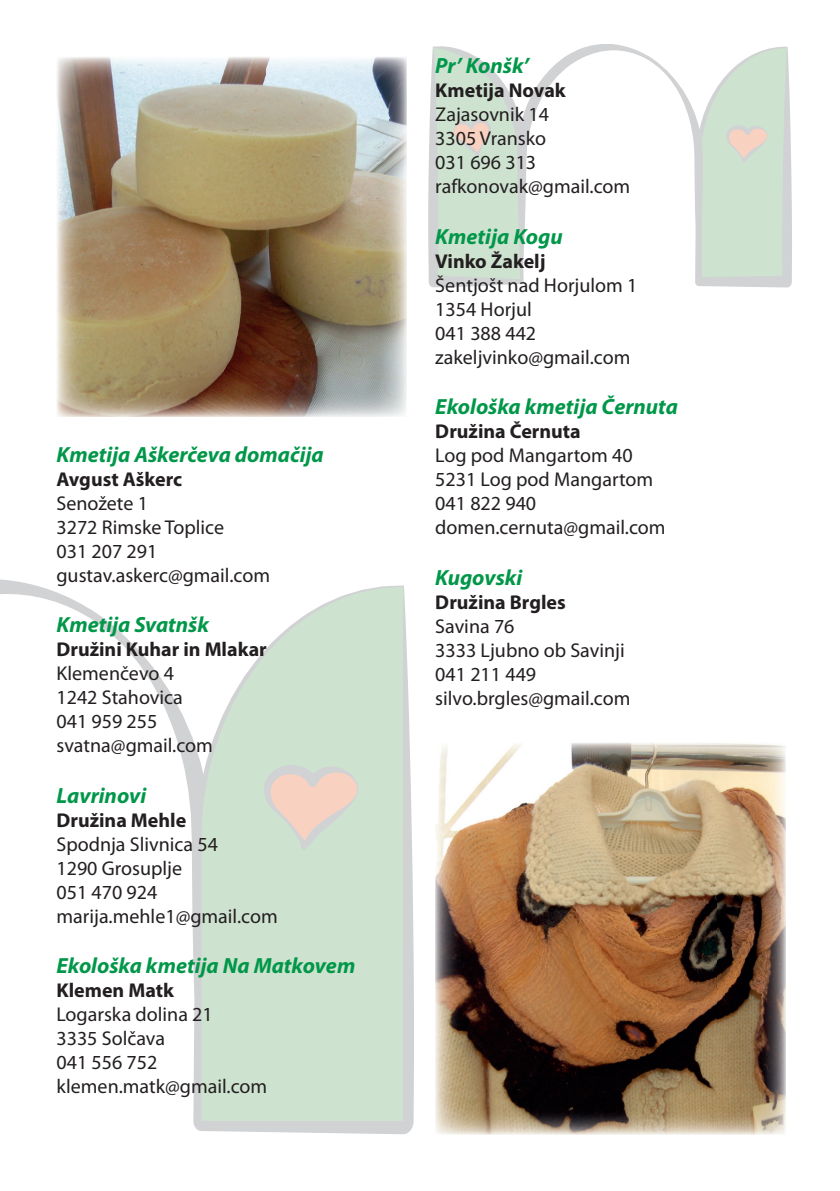
<style>
.page{position:relative;width:840px;height:1191px;background:#fff}
.page>*{position:absolute;margin:0;border:0;box-sizing:border-box;transform-origin:0 0}
.t1{font:italic 700 22px "Myriad Pro";color:#009749}
.t2{font:20px/24px "Myriad Pro";color:#231f20}
.t3{font:700 20px "Myriad Pro";color:#231f20}
</style>
<div class="page">
<svg style="left:428px;top:44px;width:363px;height:243px"></svg>
<svg style="left:698px;top:47px;width:88px;height:235px;background:#d4e2d4"></svg>
<svg style="left:433px;top:47px;width:88px;height:235px;background:#d3e1d3"></svg>
<svg style="left:0;top:579px;width:414px;height:555px"></svg>
<svg style="left:201px;top:587px;width:201px;height:533px;background:#d2e4d4"></svg>
<svg style="left:264px;top:765px;width:94px;height:85px;background:#e0d7c9"></svg>
<img style="left:57px;top:57px;width:349px;height:360px">
<img style="left:435px;top:743px;width:350px;height:391px">
<p class="t1" style="left:56px;top:442px;width:268px">Kmetija Aškerčeva domačija</p>
<p class="t3" style="left:56px;top:468px;width:127px">Avgust Aškerc</p>
<p class="t2" style="left:56px;top:491px;width:215px">Senožete 1<br>3272 Rimske Toplice<br>031 207 291 gustav.askerc@gmail.com</p>
<p class="t1" style="left:56px;top:612px;width:154px">Kmetija Svatnšk</p>
<p class="t3" style="left:56px;top:638px;width:212px">Družini Kuhar in Mlakar</p>
<p class="t2" style="left:56px;top:662px;width:158px">Klemenčevo 4<br>1242 Stahovica<br>041 959 255 svatna@gmail.com</p>
<p class="t1" style="left:56px;top:783px;width:91px">Lavrinovi</p>
<p class="t3" style="left:56px;top:808px;width:131px">Družina Mehle</p>
<p class="t2" style="left:56px;top:832px;width:223px">Spodnja Slivnica 54<br>1290 Grosuplje<br>051 470 924 marija.mehle1@gmail.com</p>
<p class="t1" style="left:56px;top:953px;width:300px">Ekološka kmetija Na Matkovem</p>
<p class="t3" style="left:56px;top:979px;width:119px">Klemen Matk</p>
<p class="t2" style="left:56px;top:1002px;width:212px">Logarska dolina 21<br>3335 Solčava<br>041 556 752 klemen.matk@gmail.com</p>
<p class="t1" style="left:435px;top:54px;width:95px">Pr’ Konšk’</p>
<p class="t3" style="left:435px;top:79px;width:132px">Kmetija Novak</p>
<p class="t2" style="left:435px;top:103px;width:196px">Zajasovnik 14<br>3305 Vransko<br>031 696 313 rafkonovak@gmail.com</p>
<p class="t1" style="left:435px;top:224px;width:129px">Kmetija Kogu</p>
<p class="t3" style="left:435px;top:250px;width:112px">Vinko Žakelj</p>
<p class="t2" style="left:435px;top:273px;width:203px">Šentjošt nad Horjulom 1<br>1354 Horjul<br>041 388 442 zakeljvinko@gmail.com</p>
<p class="t1" style="left:435px;top:394px;width:244px">Ekološka kmetija Černuta</p>
<p class="t3" style="left:435px;top:420px;width:147px">Družina Černuta</p>
<p class="t2" style="left:435px;top:444px;width:232px">Log pod Mangartom 40<br>5231 Log pod Mangartom<br>041 822 940 domen.cernuta@gmail.com</p>
<p class="t1" style="left:435px;top:565px;width:89px">Kugovski</p>
<p class="t3" style="left:435px;top:590px;width:132px">Družina Brgles</p>
<p class="t2" style="left:435px;top:614px;width:196px">Savina 76<br>3333 Ljubno ob Savinji<br>041 211 449 silvo.brgles@gmail.com</p>
</div>
